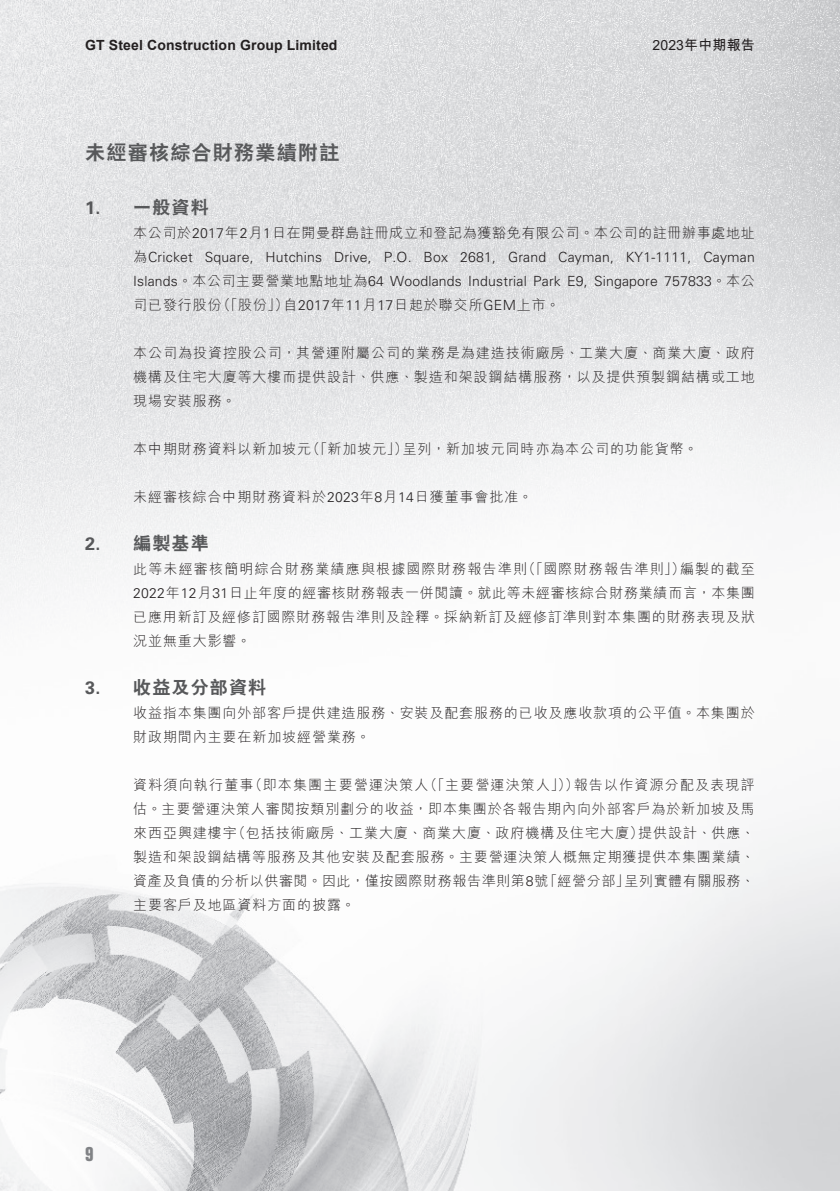
<style>
.page{position:relative;width:840px;height:1191px;background:#fff}
.page>*{position:absolute;margin:0;border:0;box-sizing:border-box;transform-origin:0 0}
._03_H1{font:800 20px "C Hei 2 HK";letter-spacing:.065em;color:#57585a}
.t1{font:700 condensed 20px "Folio Std";color:#808285}
._17_H1__Note{font:800 18px "C Hei 2 HK";letter-spacing:.065em;color:#57585a}
._17_H1__Note-2{font:700 18px "Univers LT Std";color:#57585a}
._02_Note_Text{font:300 14px/24px "M Hei HK";letter-spacing:.06em;color:#231f20}
._02_Note_Text-2{font:300 14px "Univers LT Std";letter-spacing:.015em;color:#231f20}
._02_Note_Text-3{font:300 14px "M Hei HK";letter-spacing:.085em;color:#231f20}
._02_Note_Text-4{font:300 14px/24px "M Hei HK";letter-spacing:.04em;color:#231f20}
.t2{font:700 14px "Arial";letter-spacing:.01em;color:#231f20}
.t3{font:700 14px "M Hei HK";letter-spacing:.01em;color:#231f20}
.s1{font-family:"Arial";font-weight:400}
.s2{font-family:"Univers LT Std"}
.s3{font-family:"M Hei HK"}
</style>
<div class="page">
<img style="left:0;top:0;width:839px;height:1191px">
<p class="t2" style="left:85px;top:35px;width:254px">GT Steel Construction Group Limited</p>
<p class="_03_H1" style="left:85px;top:139px;width:256px">未經審核綜合財務業績附註</p>
<p class="_17_H1__Note" style="left:133px;top:195px;width:77px">一般資料</p>
<p class="_17_H1__Note-2" style="left:85px;top:197px;width:17px">1.</p>
<p class="t3" style="left:652px;top:35px;width:104px"><span class="s1">2023</span>年中期報告</p>
<p class="_17_H1__Note-2" style="left:85px;top:533px;width:17px">2.</p>
<p class="_17_H1__Note-2" style="left:85px;top:677px;width:17px">3.</p>
<p class="_02_Note_Text" style="left:133px;top:220px;width:623px;text-align:right">本公司於<span class="s2">2017</span>年<span class="s2">2</span>月<span class="s2">1</span>日在開曼群島註冊成立和登記為獲豁免有限公司。本公司的註冊辦事處地址<br><span class="s2">Cayman</span></p>
<p class="_02_Note_Text-2" style="left:133px;top:248px;width:61px"><span class="s3">為</span>Cricket</p>
<p class="_02_Note_Text-2" style="left:133px;top:272px;width:623px">Islands<span class="s3">。本公司主要營業地點地址為</span>64 Woodlands Industrial Park E9, Singapore 757833<span class="s3">。本公</span></p>
<p class="_02_Note_Text" style="left:283px;top:292px;width:278px">自<span class="s2">2017</span>年<span class="s2">11</span>月<span class="s2">17</span>日起於聯交所<span class="s2">GEM</span>上市。</p>
<p class="_02_Note_Text-2" style="left:205px;top:248px;width:50px">Square,</p>
<p class="_02_Note_Text-2" style="left:383px;top:248px;width:29px">P O. .</p>
<p class="_02_Note_Text-2" style="left:507px;top:248px;width:40px">Grand</p>
<p class="_02_Note_Text-2" style="left:558px;top:248px;width:57px">Cayman,</p>
<p class="_02_Note_Text-2" style="left:265px;top:248px;width:58px">Hutchins</p>
<p class="_02_Note_Text-2" style="left:334px;top:248px;width:39px">Drive,</p>
<p class="_02_Note_Text-2" style="left:423px;top:248px;width:26px">Box</p>
<p class="_02_Note_Text-2" style="left:625px;top:248px;width:67px">KY1-1111,</p>
<p class="_02_Note_Text-2" style="left:460px;top:248px;width:37px">2681,</p>
<p class="_02_Note_Text" style="left:216px;top:292px;width:73px">（「股份」）</p>
<p class="_02_Note_Text" style="left:133px;top:292px;width:90px">司已發行股份</p>
<p class="_02_Note_Text" style="left:133px;top:340px;width:623px;text-align:justify">本公司為投資控股公司，其營運附屬公司的業務是為建造技術廠房、工業大廈、商業大廈、政府機構及住宅大廈等大樓而提供設計、供應、製造和架設鋼結構服務，以及提供預製鋼結構或工地現場安裝服務。</p>
<p class="_02_Note_Text" style="left:402px;top:436px;width:296px">呈列，新加坡元同時亦為本公司的功能貨幣。</p>
<p class="_02_Note_Text" style="left:306px;top:436px;width:103px">（「新加坡元」）</p>
<p class="_02_Note_Text" style="left:133px;top:436px;width:179px">本中期財務資料以新加坡元</p>
<p class="_02_Note_Text" style="left:133px;top:484px;width:400px">未經審核綜合中期財務資料於<span class="s2">2023</span>年<span class="s2">8</span>月<span class="s2">14</span>日獲董事會批准。</p>
<p class="_17_H1__Note" style="left:133px;top:531px;width:77px">編製基準</p>
<p class="_02_Note_Text-3" style="left:521px;top:559px;width:165px">（「國際財務報告準則」）</p>
<p class="_02_Note_Text" style="left:133px;top:556px;width:623px">此等未經審核簡明綜合財務業績應與根據國際財務報告準則<br><span class="s2">2022</span>年<span class="s2">12</span>月<span class="s2">31</span>日止年度的經審核財務報表一併閱讀。就此等未經審核綜合財務業績而言，本集團已應用新訂及經修訂國際財務報告準則及詮釋。採納新訂及經修訂準則對本集團的財務表現及狀況並無重大影響。</p>
<p class="_17_H1__Note" style="left:133px;top:675px;width:134px">收益及分部資料</p>
<p class="_02_Note_Text" style="left:679px;top:556px;width:76px">編製的截至</p>
<p class="_02_Note_Text" style="left:133px;top:700px;width:622px">收益指本集團向外部客戶提供建造服務、安裝及配套服務的已收及應收款項的公平值。本集團於財政期間內主要在新加坡經營業務。</p>
<p class="_02_Note_Text-3" style="left:573px;top:775px;width:182px">報告以作資源分配及表現評</p>
<p class="_02_Note_Text-3" style="left:248px;top:775px;width:181px">（即本集團主要營運決策人</p>
<p class="_02_Note_Text-3" style="left:423px;top:775px;width:157px">（「主要營運決策人」））</p>
<p class="_02_Note_Text-3" style="left:133px;top:775px;width:122px">資料須向執行董事</p>
<p class="_02_Note_Text" style="left:133px;top:796px;width:622px">估。主要營運決策人審閱按類別劃分的收益，即本集團於各報告期內向外部客戶為於新加坡及馬</p>
<p class="_02_Note_Text" style="left:638px;top:820px;width:118px">提供設計、供應、</p>
<p class="_02_Note_Text" style="left:232px;top:820px;width:413px">（包括技術廠房、工業大廈、商業大廈、政府機構及住宅大廈）</p>
<p class="_02_Note_Text" style="left:133px;top:820px;width:105px">來西亞興建樓宇</p>
<p class="_02_Note_Text" style="left:133px;top:844px;width:623px">製造和架設鋼結構等服務及其他安裝及配套服務。主要營運決策人概無定期獲提供本集團業績、</p>
<p class="_02_Note_Text-4" style="left:624px;top:868px;width:132px">呈列實體有關服務、</p>
<p class="_02_Note_Text-4" style="left:133px;top:868px;width:416px">資產及負債的分析以供審閱。因此，僅按國際財務報告準則第<span class="s2">8</span>號主要客戶及地區資料方面的披露。</p>
<p class="_02_Note_Text" style="left:543px;top:868px;width:88px">「經營分部」</p>
<h1 class="t1" style="left:85px;top:1142px;width:10px">9</h1>
</div>
